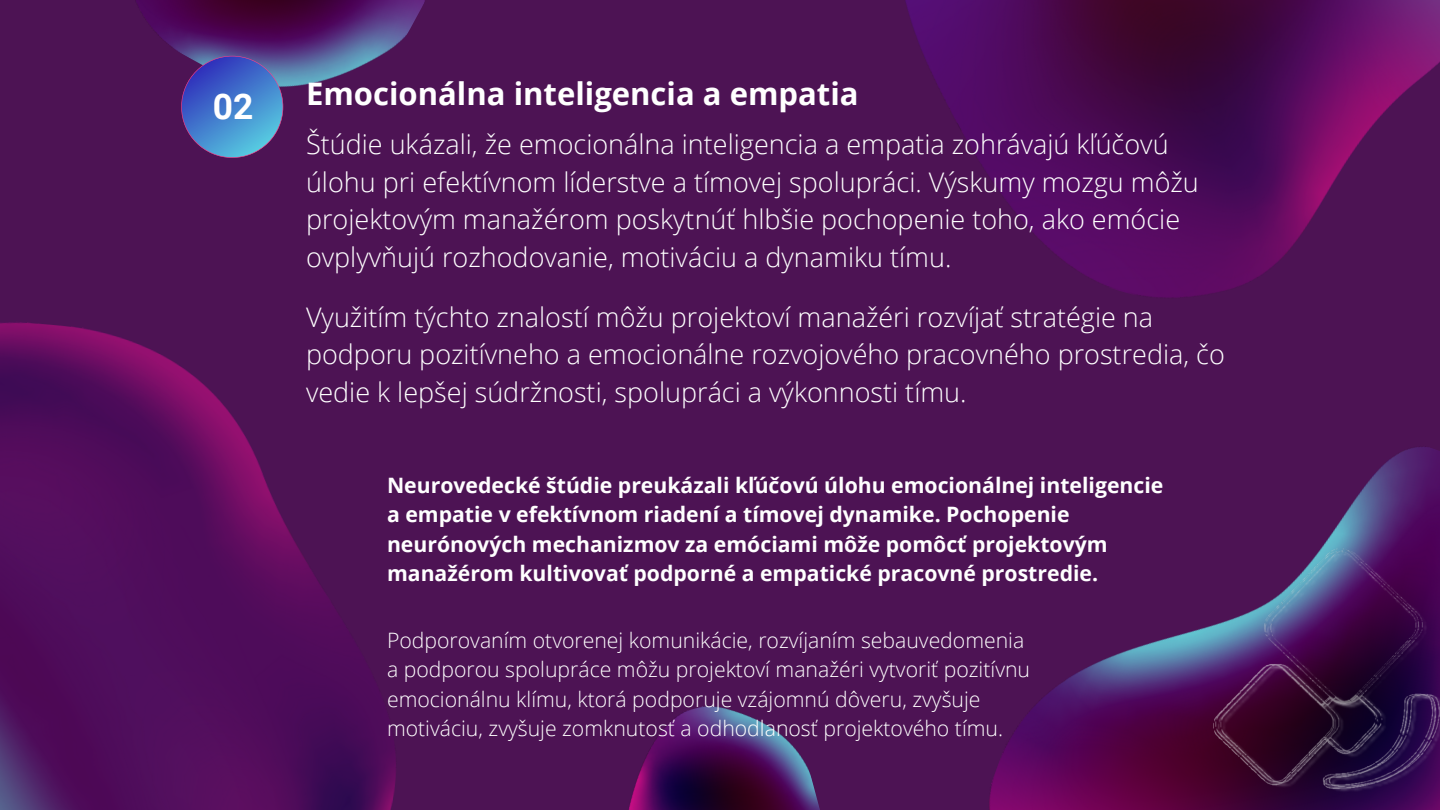
<style>
.page{position:relative;width:1440px;height:810px;background:#4d1354}
.page>*{position:absolute;margin:0;border:0;box-sizing:border-box;transform-origin:0 0}
.t1{font:700 35.4px "Roboto";color:#fff}
.t2{font:700 31.1px "Open Sans";color:#fff}
.t3{font:300 27px/37.6px "Open Sans";color:#fff}
.t4{font:700 21.2px/29.2px "Open Sans";color:#fff}
.t5{font:300 21.2px/29.6px "Open Sans";color:#fff}
</style>
<div class="page">
<img style="left:628px;top:705px;width:192px;height:105px">
<img style="left:136px;top:0;width:289px;height:111px">
<img style="left:0;top:322px;width:396px;height:488px">
<img style="left:905px;top:0;width:535px;height:298px">
<img style="left:989px;top:447px;width:451px;height:363px">
<svg style="left:181px;top:56px;width:102px;height:102px;background:#496bb7"></svg>
<img style="left:1214px;top:549px;width:226px;height:246px">
<p class="t1" style="left:213px;top:86px;width:42px">02</p>
<p class="t2" style="left:306px;top:72px;width:554px">Emocionálna inteligencia a empatia</p>
<p class="t3" style="left:306px;top:125px;width:894px">Štúdie ukázali, že emocionálna inteligencia a empatia zohrávajú kľúčovú úlohu pri efektívnom líderstve a tímovej spolupráci. Výskumy mozgu môžu projektovým manažérom poskytnúť hlbšie pochopenie toho, ako emócie ovplyvňujú rozhodovanie, motiváciu a dynamiku tímu.</p>
<p class="t3" style="left:306px;top:297px;width:920px">Využitím týchto znalostí môžu projektoví manažéri rozvíjať stratégie na podporu pozitívneho a emocionálne rozvojového pracovného prostredia, čo vedie k lepšej súdržnosti, spolupráci a výkonnosti tímu.</p>
<p class="t4" style="left:387px;top:470px;width:778px">Neurovedecké štúdie preukázali kľúčovú úlohu emocionálnej inteligencie a empatie v efektívnom riadení a tímovej dynamike. Pochopenie neurónových mechanizmov za emóciami môže pomôcť projektovým manažérom kultivovať podporné a empatické pracovné prostredie.</p>
<p class="t5" style="left:387px;top:625px;width:645px">Podporovaním otvorenej komunikácie, rozvíjaním sebauvedomenia a podporou spolupráce môžu projektoví manažéri vytvoriť pozitívnu emocionálnu klímu, ktorá podporuje vzájomnú dôveru, zvyšuje motiváciu, zvyšuje zomknutosť a odhodlanosť projektového tímu.</p>
</div>
